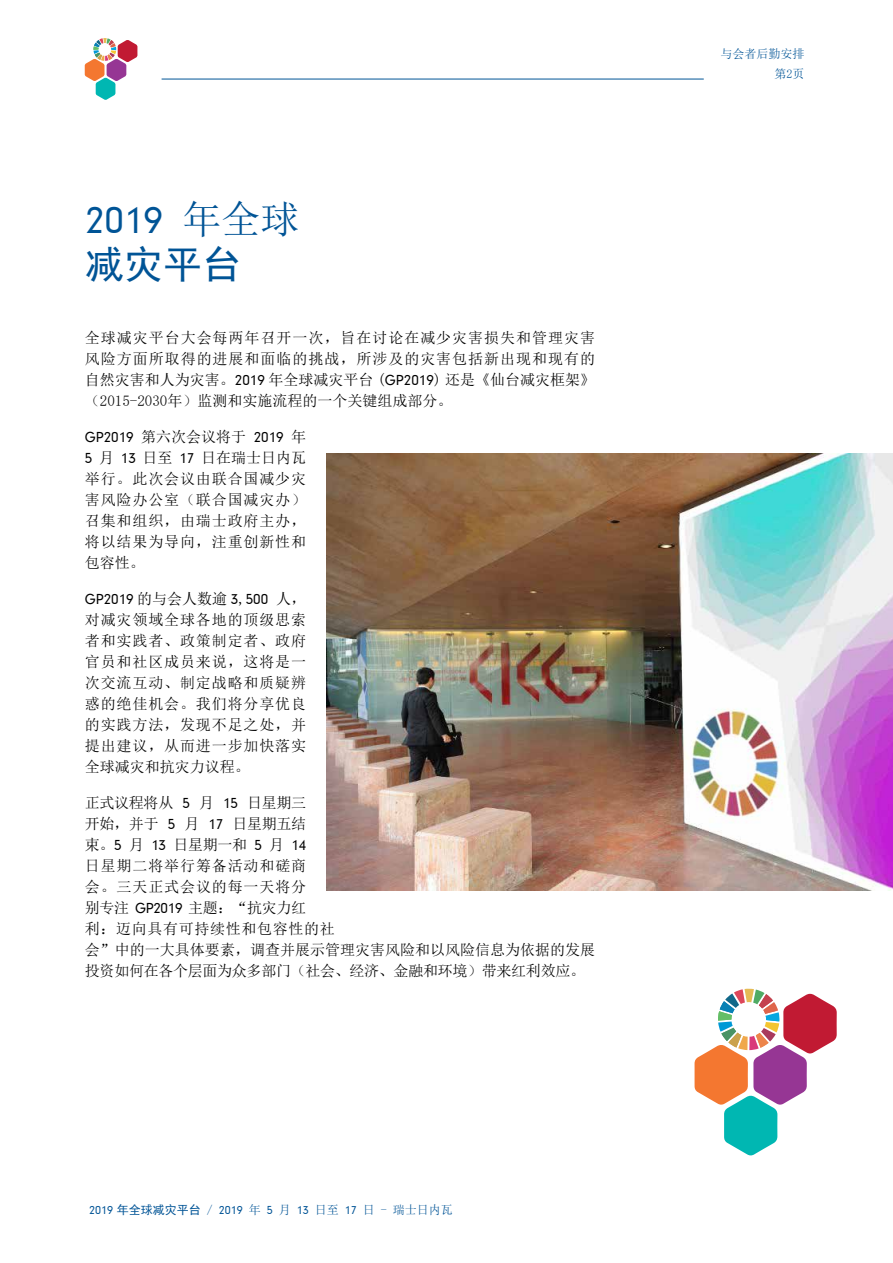
<style>
.page{position:relative;width:893px;height:1263px;background:#fff}
.page>*{position:absolute;margin:0;border:0;box-sizing:border-box;transform-origin:0 0}
.t1{font:39px "Neuzeit Gro";color:#005496}
.t2{font:39px "Sim Hei";color:#005496}
.t3{font:15px/21px "Sim Sun";color:#000;text-align:justify}
.t4{font:15px "Neuzeit Gro";color:#000}
.t5{font:12px "Neuzeit Gro";color:#005496}
.t6{font:12px/20.4px "Sim Sun";color:#005496;text-align:right}
.s1{font-family:"Sim Sun"}
.s2{font-family:"Neuzeit Gro"}
.s3{font-family:"Sim Hei"}
</style>
<div class="page">
<hr style="left:162px;top:79px;width:542px;height:1px;background:#005496">
<svg style="left:85px;top:38px;width:52px;height:62px"></svg>
<img style="left:326px;top:453px;width:567px;height:438px">
<svg style="left:694px;top:988px;width:143px;height:168px"></svg>
<h1 class="t1" style="left:85px;top:199px;width:216px">2019 <span class="s1">年全球</span></h1>
<h1 class="t2" style="left:85px;top:244px;width:157px">减灾平台</h1>
<p class="t3" style="left:85px;top:327px;width:512px">全球减灾平台大会每两年召开一次，旨在讨论在减少灾害损失和管理灾害风险方面所取得的进展和面临的挑战，所涉及的灾害包括新出现和现有的自然灾害和人为灾害。<span class="s2">2019</span> 年全球减灾平台 (<span class="s2">GP2019</span>) 还是《仙台减灾框架》（2015-2030年）监测和实施流程的一个关键组成部分。</p>
<p class="t4" style="left:85px;top:429px;width:223px">GP2019 <span class="s1">第六次会议将于</span> 2019 <span class="s1">年</span></p>
<p class="t3" style="left:85px;top:447px;width:223px"><span class="s2">5</span> 月 <span class="s2">13</span> 日至 <span class="s2">17</span> 日在瑞士日内瓦举行。此次会议由联合国减少灾害风险办公室（联合国减灾办）召集和组织，由瑞士政府主办，将以结果为导向，注重创新性和包容性。</p>
<p class="t4" style="left:85px;top:591px;width:223px">GP2019 <span class="s1">的与会人数逾</span> 3<span class="s1">,</span>500 <span class="s1">人，</span></p>
<p class="t3" style="left:85px;top:609px;width:223px">对减灾领域全球各地的顶级思索者和实践者、政策制定者、政府官员和社区成员来说，这将是一次交流互动、制定战略和质疑辨惑的绝佳机会。我们将分享优良的实践方法，发现不足之处，并提出建议，从而进一步加快落实全球减灾和抗灾力议程。</p>
<p class="t3" style="left:85px;top:792px;width:512px;text-align:left">正式议程将从 <span class="s2">5</span> 月 <span class="s2">15</span> 日星期三<br>开始，并于 <span class="s2">5</span> 月 <span class="s2">17</span> 日星期五结<br>束。<span class="s2">5</span> 月 <span class="s2">13</span> 日星期一和 <span class="s2">5</span> 月 <span class="s2">14<br></span>日星期二将举行筹备活动和磋商<br>会。三天正式会议的每一天将分<br>别专注 <span class="s2">GP2019</span> 主题：“抗灾力红<br>利：迈向具有可持续性和包容性的社<br>会”中的一大具体要素，调查并展示管理灾害风险和以风险信息为依据的发展投资如何在各个层面为众多部门（社会、经济、金融和环境）带来红利效应。</p>
<p class="t5" style="left:89px;top:1203px;width:365px">2019 <span class="s3">年全球减灾平台</span> <span class="s1">/</span> 2019 <span class="s1">年</span> 5 <span class="s1">月</span> 13 <span class="s1">日至</span> 17 <span class="s1">日 - 瑞士日内瓦</span></p>
<p class="t6" style="left:720px;top:43px;width:85px">与会者后勤安排第2页</p>
</div>
